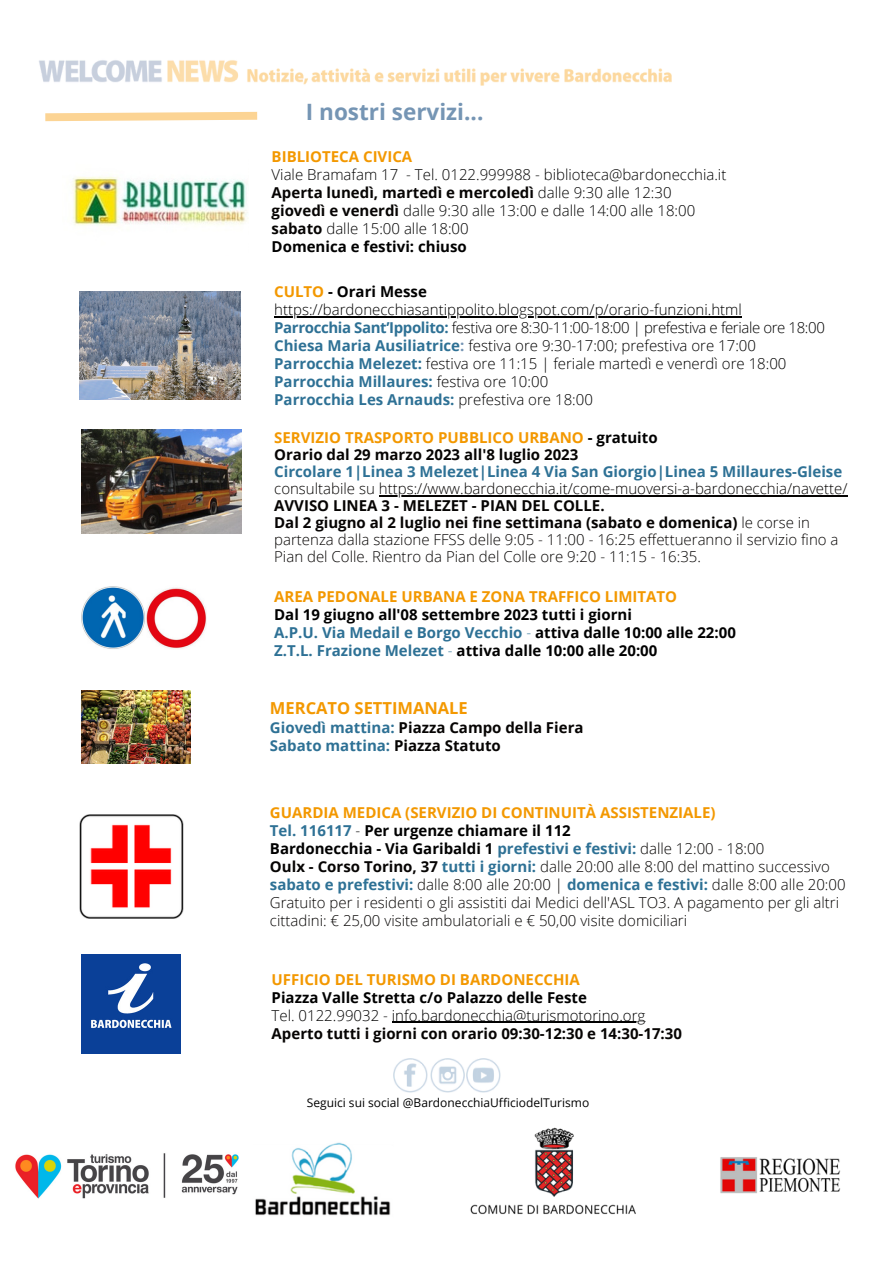
<style>
.page{position:relative;width:894px;height:1264px;background:#fff}
.page>*{position:absolute;margin:0;border:0;box-sizing:border-box;transform-origin:0 0}
.t1{font:700 22.5px "Open Sans";color:#7595b4}
.t2{font:700 16.5px "Open Sans";color:#f39800}
.t3{font:300 15px/17px "Open Sans";color:#060403}
.t4{font:300 15px "Open Sans";color:#000}
.t5{font:700 15px "Open Sans";color:#000}
.t6{font:700 15px "Open Sans";color:#060403}
.t7{font:700 15px "Open Sans";color:#f39800}
.t8{font:700 15px "Open Sans";color:#2e7195}
.t9{font:300 15px "Open Sans";letter-spacing:-.025em;color:#000}
.t10{font:12px "Open Sans";color:#000}
.s1{font-weight:300;color:#000}
.s2{font-weight:700;color:#060403}
.s3{color:#f39800}
.s4{font-weight:700;color:#2e7195}
.s5{font-weight:700;color:#7595b4}
.s6{color:#000}
.s7{font-weight:700}
.s8{font-weight:300}
.s9{color:#2e7195}
.s10{font-weight:300;color:#2e7195}
.s11{color:#060403}
.s12{font-weight:300;color:#060403}
</style>
<div class="page">
<img style="left:37px;top:60px;width:811px;height:1156px">
<img style="left:81px;top:586px;width:126px;height:64px">
<img style="left:80px;top:814px;width:103px;height:104px">
<img style="left:394px;top:1058px;width:33px;height:34px">
<img style="left:430px;top:1058px;width:34px;height:34px">
<img style="left:466px;top:1058px;width:34px;height:34px">
<img style="left:81px;top:954px;width:99px;height:99px">
<img style="left:80px;top:291px;width:161px;height:108px">
<img style="left:81px;top:430px;width:160px;height:103px">
<img style="left:81px;top:690px;width:109px;height:73px">
<img style="left:63px;top:148px;width:186px;height:108px">
<img style="left:15px;top:1151px;width:224px;height:47px">
<hr style="left:392px;top:1021px;width:253px;height:2px;background:#000">
<hr style="left:274px;top:316px;width:467px;height:1px;background:#000">
<hr style="left:379px;top:495px;width:468px;height:1px;background:#060403">
<svg style="left:37px;top:108px;width:228px;height:17px"></svg>
<p class="t1" style="left:306px;top:96px;width:179px">I nostri servizi...</p>
<p class="t7" style="left:271px;top:146px;width:142px">BIBLIOTECA CIVICA</p>
<p class="t4" style="left:271px;top:164px;width:456px">Viale Bramafam 17 - Tel. 0122.999988 - biblioteca@bardonecchia.it</p>
<p class="t6" style="left:271px;top:182px;width:401px">Aperta lunedì, martedì e mercoledì <span class="s1">dalle 9:30 alle 12:30</span></p>
<p class="t4" style="left:271px;top:200px;width:425px"><span class="s2">giovedì e venerdì</span> dalle 9:30 alle 13:00 e dalle 14:00 alle 18:00</p>
<p class="t4" style="left:271px;top:218px;width:198px"><span class="s2">sabato</span> dalle 15:00 alle 18:00</p>
<p class="t5" style="left:271px;top:236px;width:197px">Domenica e festivi: chiuso</p>
<p class="t5" style="left:274px;top:281px;width:154px"><span class="s3">CULTO</span> - Orari Messe</p>
<p class="t4" style="left:274px;top:299px;width:469px">https://bardonecchiasantippolito.blogspot.com/p/orario-funzioni.html</p>
<p class="t9" style="left:274px;top:317px;width:552px"><span class="s4">Parrocchia Sant’Ippolito:</span> festiva ore 8:30-11:00-18:00 | prefestiva e feriale ore 18:00</p>
<p class="t4" style="left:274px;top:335px;width:483px"><span class="s4">Chiesa Maria Ausiliatrice</span><span class="s5">:</span> festiva ore 9:30-17:00; prefestiva ore 17:00</p>
<p class="t4" style="left:274px;top:353px;width:513px"><span class="s4">Parrocchia Melezet:</span> festiva ore 11:15 | feriale martedì e venerdì ore 18:00</p>
<p class="t8" style="left:274px;top:371px;width:275px">Parrocchia Millaures: <span class="s1">festiva ore 10:00</span></p>
<p class="t8" style="left:274px;top:389px;width:320px">Parrocchia Les Arnauds: <span class="s1">prefestiva ore 18:00</span></p>
<p class="t7" style="left:274px;top:427px;width:385px">SERVIZIO TRASPORTO PUBBLICO URBANO <span class="s6">- gratuito</span></p>
<p class="t6" style="left:274px;top:444px;width:305px">Orario dal 29 marzo 2023 all'8 luglio 2023</p>
<p class="t3" style="left:274px;top:463px;width:574px"><span class="s4">Circolare 1|Linea 3 Melezet|Linea 4 Via San Giorgio|Linea 5 Millaures-Gleise </span>consultabile su https://www.bardonecchia.it/come-muoversi-a-bardonecchia/navette/</p>
<p class="t6" style="left:274px;top:495px;width:332px">AVVISO LINEA 3 - MELEZET - PIAN DEL COLLE.</p>
<p class="t3" style="left:274px;top:513px;width:565px"><span class="s7">Dal 2 giugno al 2 luglio nei fine settimana (sabato e domenica)</span> le corse in partenza dalla stazione FFSS delle 9:05 - 11:00 - 16:25 effettueranno il servizio fino a<br>Pian del Colle. Rientro da Pian del Colle ore 9:20 - 11:15 - 16:35.</p>
<p class="t7" style="left:274px;top:586px;width:404px">AREA PEDONALE URBANA E ZONA TRAFFICO LIMITATO</p>
<p class="t5" style="left:274px;top:604px;width:359px">Dal 19 giugno all'08 settembre 2023 tutti i giorni</p>
<p class="t8" style="left:274px;top:622px;width:463px">A.P.U. Via Medail e Borgo Vecchio <span class="s8">-</span> <span class="s6">attiva dalle 10:00 alle 22:00</span></p>
<p class="t5" style="left:274px;top:640px;width:384px"><span class="s9">Z.T.L. Frazione Melezet</span> <span class="s10">-</span> attiva dalle 10:00 alle 20:00</p>
<p class="t2" style="left:270px;top:696px;width:199px">MERCATO SETTIMANALE</p>
<p class="t6" style="left:270px;top:716px;width:315px"><span class="s9">Giovedì mattina:</span> Piazza Campo della Fiera</p>
<p class="t8" style="left:270px;top:734px;width:232px">Sabato mattina: <span class="s11">Piazza Statuto</span></p>
<p class="t7" style="left:270px;top:802px;width:447px">GUARDIA MEDICA (SERVIZIO DI CONTINUITÀ ASSISTENZIALE)</p>
<p class="t5" style="left:270px;top:820px;width:302px"><span class="s9">Tel. 116117</span> <span class="s8">-</span> Per urgenze chiamare il 112</p>
<p class="t5" style="left:270px;top:838px;width:495px">Bardonecchia - Via Garibaldi 1 <span class="s9">prefestivi e festivi:</span> <span class="s12">dalle 12:00 - 18:00</span></p>
<p class="t3" style="left:270px;top:857px;width:577px;line-height:18px"><span class="s7">Oulx - Corso Torino, 37</span> <span class="s4">tutti i giorni:</span> dalle 20:00 alle 8:00 del mattino successivo <span class="s4">sabato e prefestivi:</span> dalle 8:00 alle 20:00 | <span class="s4">domenica e festivi:</span> dalle 8:00 alle 20:00</p>
<p class="t3" style="left:270px;top:893px;width:570px;line-height:18px">Gratuito per i residenti o gli assistiti dai Medici dell'ASL TO3. A pagamento per gli altri cittadini: € 25,00 visite ambulatoriali e € 50,00 visite domiciliari</p>
<p class="t7" style="left:271px;top:968px;width:310px">UFFICIO DEL TURISMO DI BARDONECCHIA</p>
<p class="t5" style="left:271px;top:986px;width:317px">Piazza Valle Stretta c/o Palazzo delle Feste</p>
<p class="t4" style="left:271px;top:1004px;width:375px">Tel. 0122.99032 - info.bardonecchia@turismotorino.org</p>
<p class="t6" style="left:271px;top:1022px;width:412px">Aperto tutti i giorni con orario 09:30-12:30 e 14:30-17:30</p>
<p class="t10" style="left:307px;top:1094px;width:284px">Seguici sui social @BardonecchiaUfficiodelTurismo</p>
</div>
